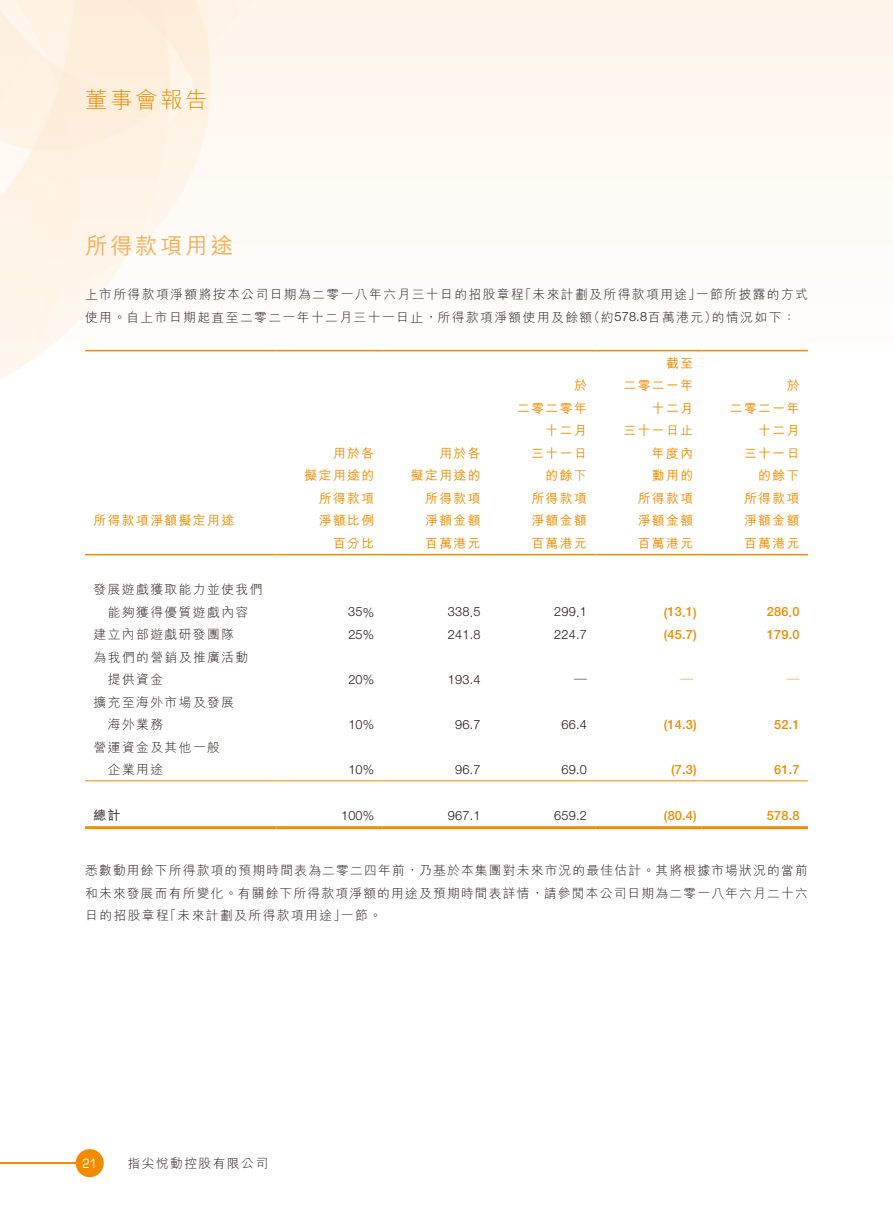
<style>
.page{position:relative;width:893px;height:1212px;background:#fff}
.page>*{position:absolute;margin:0;border:0;box-sizing:border-box;transform-origin:0 0}
.t1{font:500 22.5px "M Hei HK";letter-spacing:.115em;color:#f6af59}
.t2{font:300 22.5px "M Hei HK";letter-spacing:.115em;color:#f18b00}
.t3{font:300 12.75px/22.5px "M Hei HK";letter-spacing:.115em;color:#231916}
.t4{font:500 12.75px/22.5px "M Hei HK";letter-spacing:.115em;color:#f18b00;text-align:right}
.t5{font:300 12.75px "M Hei HK";letter-spacing:.095em;color:#231916}
.t6{font:300 12.75px "Helvetica Neue";letter-spacing:.015em;color:#231916}
.t7{font:500 12.75px "Helvetica Neue";letter-spacing:.015em;color:#f18b00}
.t8{font:condensed 12.75px "Eurostile";color:#fff}
.t9{font:500 12.75px "M Hei HK";color:#231916}
.s1{font-family:"Helvetica Neue"}
.s2{font-family:"Microsoft Jheng Hei"}
</style>
<div class="page">
<svg style="left:0;top:0;width:893px;height:379px;fill:#fef9f3"></svg>
<div style="left:76px;top:1149px;width:28px;height:28px;background:#f18b00;border-radius:50%"></div>
<hr style="left:0;top:1162px;width:77px;height:2px;background:#f18b00">
<hr style="left:85px;top:350px;width:191px;height:1px;background:#f18b00">
<hr style="left:276px;top:350px;width:107px;height:1px;background:#f18b00">
<hr style="left:383px;top:350px;width:106px;height:1px;background:#f18b00">
<hr style="left:489px;top:350px;width:106px;height:1px;background:#f18b00">
<hr style="left:595px;top:350px;width:107px;height:1px;background:#f18b00">
<hr style="left:702px;top:350px;width:106px;height:1px;background:#f18b00">
<hr style="left:85px;top:554px;width:191px;height:1px;background:#f18b00">
<hr style="left:276px;top:554px;width:107px;height:1px;background:#f18b00">
<hr style="left:383px;top:554px;width:106px;height:1px;background:#f18b00">
<hr style="left:489px;top:554px;width:106px;height:1px;background:#f18b00">
<hr style="left:595px;top:554px;width:107px;height:1px;background:#f18b00">
<hr style="left:702px;top:554px;width:106px;height:1px;background:#f18b00">
<hr style="left:85px;top:780px;width:191px;height:1px;background:#f18b00">
<hr style="left:276px;top:780px;width:107px;height:1px;background:#f18b00">
<hr style="left:383px;top:780px;width:106px;height:1px;background:#f18b00">
<hr style="left:489px;top:780px;width:106px;height:1px;background:#f18b00">
<hr style="left:595px;top:780px;width:107px;height:1px;background:#f18b00">
<hr style="left:702px;top:780px;width:106px;height:1px;background:#f18b00">
<hr style="left:85px;top:826px;width:191px;height:3px;background:#f18b00">
<hr style="left:276px;top:826px;width:107px;height:3px;background:#f18b00">
<hr style="left:383px;top:826px;width:106px;height:3px;background:#f18b00">
<hr style="left:489px;top:826px;width:106px;height:3px;background:#f18b00">
<hr style="left:595px;top:826px;width:107px;height:3px;background:#f18b00">
<hr style="left:702px;top:826px;width:106px;height:3px;background:#f18b00">
<h1 class="t2" style="left:85px;top:84px;width:124px">董事會報告</h1>
<h1 class="t1" style="left:85px;top:229px;width:149px">所得款項用途</h1>
<p class="t3" style="left:85px;top:283px;width:440px">上市所得款項淨額將按本公司日期為二零一八年六月三十日的招股章程</p>
<p class="t3" style="left:696px;top:283px;width:114px">一節所披露的方式</p>
<p class="t3" style="left:519px;top:283px;width:183px">「未來計劃及所得款項用途」</p>
<p class="t3" style="left:587px;top:305px;width:131px">（約<span class="s1">578.8</span>百萬港元）</p>
<p class="t3" style="left:85px;top:305px;width:509px">使用。自上市日期起直至二零二一年十二月三十一日止，所得款項淨額使用及餘額</p>
<p class="t3" style="left:712px;top:305px;width:85px">的情況如下：</p>
<p class="t4" style="left:94px;top:508px;width:142px">所得款項淨額擬定用途</p>
<p class="t4" style="left:305px;top:441px;width:71px">用於各<br>擬定用途的所得款項淨額比例</p>
<p class="t4" style="left:411px;top:441px;width:71px">用於各<br>擬定用途的所得款項淨額金額</p>
<p class="t4" style="left:333px;top:531px;width:43px">百分比</p>
<p class="t4" style="left:425px;top:531px;width:57px">百萬港元</p>
<p class="t4" style="left:517px;top:373px;width:71px">於<br>二零二零年十二月<br>三十一日的餘下<br>所得款項淨額金額</p>
<p class="t4" style="left:531px;top:531px;width:57px">百萬港元</p>
<p class="t4" style="left:623px;top:351px;width:71px">截至<br>二零二一年十二月<br>三十一日止年度內<br>動用的<br>所得款項淨額金額</p>
<p class="t4" style="left:638px;top:531px;width:57px">百萬港元</p>
<p class="t4" style="left:730px;top:373px;width:71px">於<br>二零二一年十二月<br>三十一日的餘下<br>所得款項淨額金額百萬港元</p>
<p class="t3" style="left:94px;top:578px;width:170px">發展遊戲獲取能力並使我們</p>
<p class="t3" style="left:94px;top:600px;width:156px">　能夠獲得優質遊戲內容</p>
<p class="t6" style="left:348px;top:604px;width:27px">35%</p>
<p class="t6" style="left:448px;top:604px;width:34px">338.5</p>
<p class="t6" style="left:554px;top:604px;width:34px">299.1</p>
<p class="t7" style="left:664px;top:604px;width:34px">)13.1(</p>
<p class="t7" style="left:767px;top:604px;width:34px">286.0</p>
<p class="t3" style="left:94px;top:623px;width:156px">建立內部遊戲研發團隊為我們的營銷及推廣活動</p>
<p class="t6" style="left:348px;top:626px;width:27px">25%</p>
<p class="t6" style="left:448px;top:626px;width:34px">241.8</p>
<p class="t6" style="left:554px;top:626px;width:34px">224.7</p>
<p class="t7" style="left:664px;top:627px;width:34px">)45.7(</p>
<p class="t7" style="left:767px;top:627px;width:34px">179.0</p>
<p class="t3" style="left:94px;top:668px;width:142px">　提供資金<br>擴充至海外市場及發展</p>
<p class="t6" style="left:348px;top:671px;width:27px">20%</p>
<p class="t6" style="left:448px;top:671px;width:34px">193.4</p>
<p class="t3" style="left:574px;top:668px;width:14px">—</p>
<p class="t4" style="left:680px;top:667px;width:14px">—</p>
<p class="t4" style="left:787px;top:667px;width:14px">—</p>
<p class="t3" style="left:94px;top:713px;width:128px">　海外業務<br>營運資金及其他一般</p>
<p class="t6" style="left:348px;top:716px;width:27px">10%</p>
<p class="t6" style="left:455px;top:716px;width:27px">96.7</p>
<p class="t6" style="left:561px;top:716px;width:27px">66.4</p>
<p class="t7" style="left:664px;top:717px;width:34px">)14.3(</p>
<p class="t7" style="left:774px;top:717px;width:27px">52.1</p>
<p class="t3" style="left:94px;top:758px;width:71px">　企業用途</p>
<p class="t6" style="left:348px;top:761px;width:27px">10%</p>
<p class="t6" style="left:455px;top:761px;width:27px">96.7</p>
<p class="t6" style="left:561px;top:761px;width:27px">69.0</p>
<p class="t7" style="left:671px;top:762px;width:27px">)7.3(</p>
<p class="t7" style="left:774px;top:762px;width:27px">61.7</p>
<p class="t9" style="left:94px;top:806px;width:28px">總計</p>
<p class="t6" style="left:341px;top:807px;width:35px">100%</p>
<p class="t6" style="left:448px;top:807px;width:34px">967.1</p>
<p class="t6" style="left:554px;top:807px;width:34px">659.2</p>
<p class="t7" style="left:664px;top:808px;width:34px">)80.4(</p>
<p class="t7" style="left:767px;top:807px;width:34px">578.8</p>
<p class="t5" style="left:85px;top:862px;width:724px">悉數動用餘下所得款項的預期時間表為二零二四年前，乃基於本集團對未來市況的最佳估計。其將根據市場狀況的當前</p>
<p class="t5" style="left:85px;top:884px;width:724px">和未來發展而有所變化。有關餘下所得款項淨額的用途及預期時間表詳情，請參閱本公司日期為二零一八年六月二十六</p>
<p class="t3" style="left:341px;top:904px;width:43px">一節。</p>
<p class="t3" style="left:164px;top:904px;width:183px">「未來計劃及所得款項用途」</p>
<p class="t3" style="left:85px;top:904px;width:85px">日的招股章程</p>
<p class="t8" style="left:83px;top:1155px;width:16px">21</p>
<p class="t3" style="left:128px;top:1152px;width:142px">指尖<span class="s2">悅</span>動控股有限公司</p>
</div>
